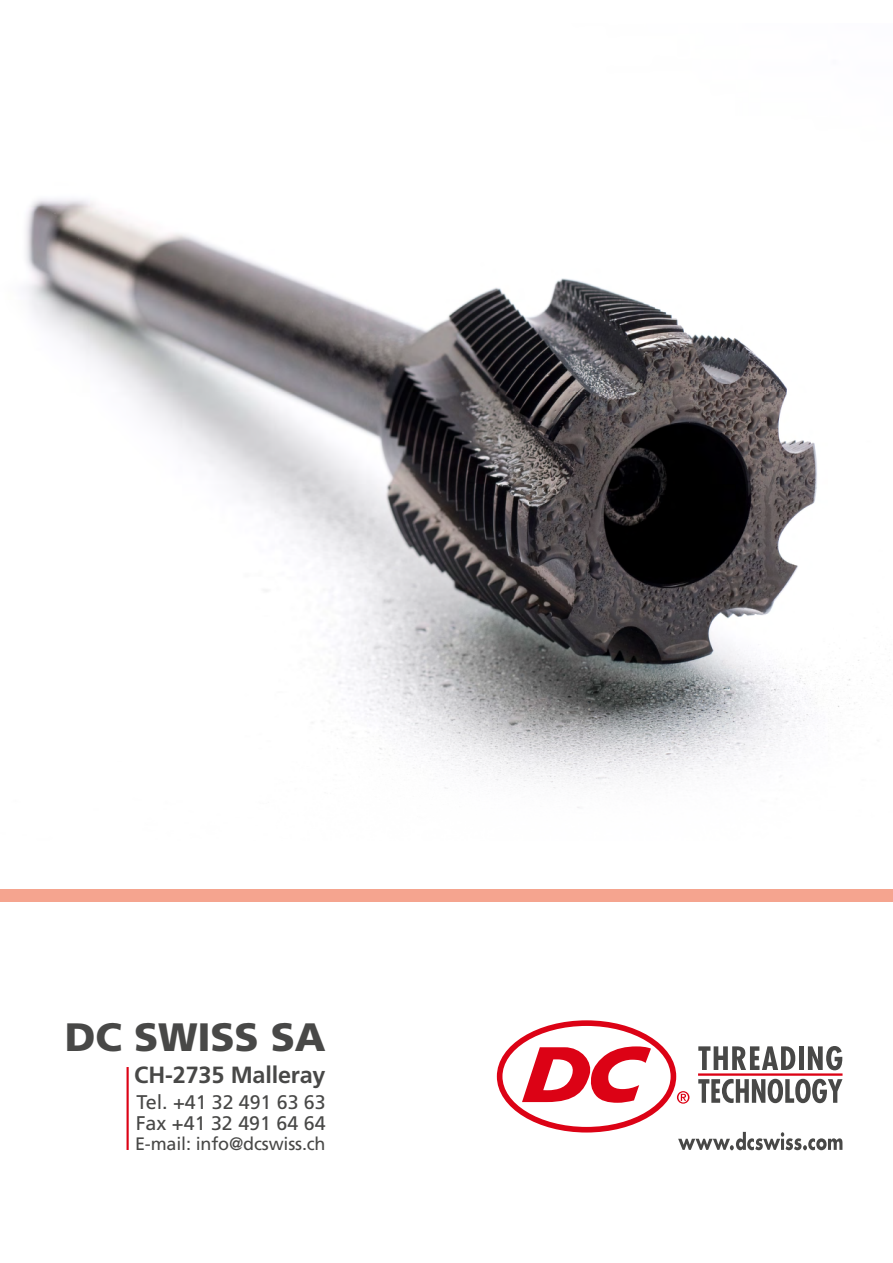
<style>
.page{position:relative;width:893px;height:1263px;background:#fff}
.page>*{position:absolute;margin:0;border:0;box-sizing:border-box;transform-origin:0 0}
.t1{font:900 39.6px "Frutiger";letter-spacing:-.005em;color:#484847}
.t2{font:700 23.4px "Frutiger";letter-spacing:-.01em;color:#484847}
.t3{font:19.65px/21.6px "Frutiger";color:#484847}
.t4{font:18px "Frutiger";letter-spacing:-.01em;color:#484847}
.s1{font-size:19.8px}
</style>
<div class="page">
<hr style="left:127px;top:1067px;width:2px;height:83px;background:#dc0215">
<svg style="left:698px;top:1079px;width:144px;height:24px"></svg>
<hr style="left:698px;top:1073px;width:144px;height:3px;background:#dc0215">
<svg style="left:698px;top:1046px;width:97px;height:24px"></svg>
<hr style="left:799px;top:1046px;width:4px;height:24px;background:#484847">
<svg style="left:808px;top:1046px;width:34px;height:24px"></svg>
<svg style="left:677px;top:1091px;width:12px;height:13px"></svg>
<div style="left:497px;top:1020px;width:179px;height:112px;border:6px solid #dc0215;border-radius:50%"></div>
<svg style="left:522px;top:1046px;width:129px;height:57px"></svg>
<svg style="left:678px;top:1132px;width:164px;height:18px"></svg>
<div style="left:0;top:889px;width:893px;height:12px;background:#f5a48f"></div>
<img style="left:26px;top:199px;width:846px;height:609px">
<h1 class="t1" style="left:65px;top:1013px;width:262px">DC SWISS SA</h1>
<p class="t2" style="left:134px;top:1061px;width:193px">CH-2735 Malleray</p>
<p class="t3" style="left:136px;top:1091px;width:191px"><span class="s1">Tel. +</span>41 32 491 63 63<br><span class="s1">Fax +</span>41 32 491 64 64</p>
<p class="t4" style="left:135px;top:1133px;width:192px">E-mail: info@dcswiss.ch</p>
</div>
